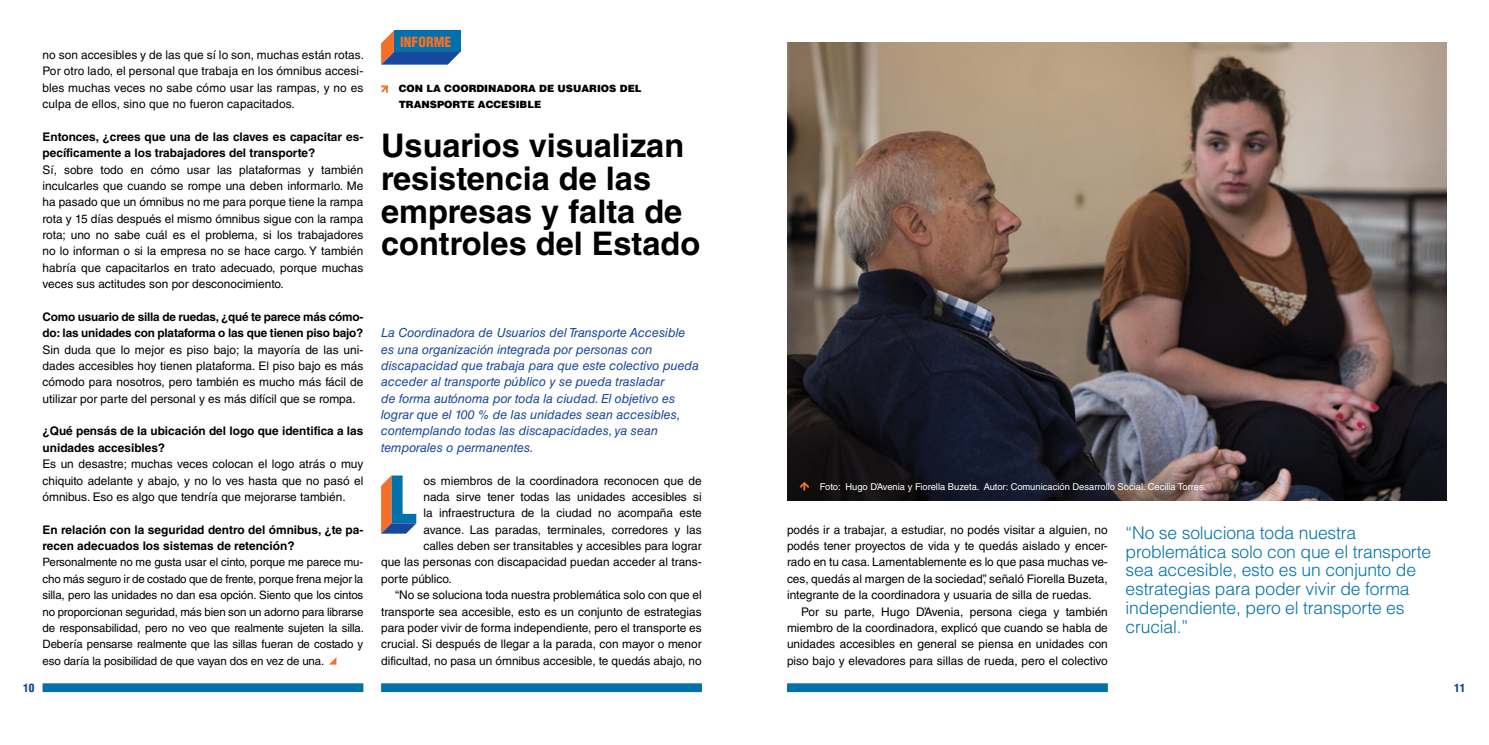
<style>
.page{position:relative;width:1489px;height:745px;background:#fff}
.page>*{position:absolute;margin:0;border:0;box-sizing:border-box;transform-origin:0 0}
.t1{font:700 32.5px/32.8px "Helvetica LT Std";color:#000}
.t2{font:300 17.5px/18.8px "Helvetica LT Std";letter-spacing:-.01em;color:#0071aa}
.t3{font:900 condensed 13.75px "Helvetica LT Std";color:#f37029}
.t4{font:italic 12.5px/16.4px "Helvetica LT Std";color:#17479e}
.t5{font:11.88px/16.4px "Helvetica LT Std";color:#000;text-align:justify}
.t6{font:700 11.88px/16.4px "Helvetica LT Std";color:#000}
.t7{font:700 11.75px/16.4px "Helvetica LT Std";letter-spacing:-.015em;color:#000}
.t8{font:11.5px/16.4px "Helvetica LT Std";letter-spacing:-.01em;color:#000;text-align:justify}
.t9{font:900 condensed 11.25px "Helvetica LT Std";color:#17479e}
.t10{font:900 10px/16.4px "Helvetica LT Std";color:#000}
.t11{font:9.38px "Helvetica LT Std";color:#fff}
</style>
<div class="page">
<svg style="left:381px;top:85px;width:7px;height:8px"></svg>
<div style="left:381px;top:682px;width:321px;height:9px;background:#0071aa"></div>
<div style="left:43px;top:682px;width:320px;height:9px;background:#0071aa"></div>
<div style="left:787px;top:682px;width:320px;height:9px;background:#0071aa"></div>
<svg style="left:381px;top:30px;width:79px;height:35px"></svg>
<div style="left:394px;top:30px;width:66px;height:22px;background:#0071aa"></div>
<img style="left:787px;top:43px;width:659px;height:457px">
<svg style="left:381px;top:475px;width:35px;height:58px"></svg>
<svg style="left:797px;top:480px;width:14px;height:10px"></svg>
<svg style="left:329px;top:657px;width:7px;height:7px"></svg>
<p class="t5" style="left:43px;top:46px;width:323px">no son accesibles y de las que sí lo son, muchas están rotas.<br>Por otro lado, el personal que trabaja en los ómnibus accesi&shy;bles muchas veces no sabe cómo usar las rampas, y no es culpa de ellos, sino que no fueron capacitados.</p>
<p class="t6" style="left:43px;top:128px;width:322px">Entonces, ¿crees que una de las claves es capacitar es&shy;pecíficamente a los trabajadores del transporte?</p>
<p class="t5" style="left:43px;top:161px;width:322px">Sí, sobre todo en cómo usar las plataformas y también inculcarles que cuando se rompe una deben informarlo. Me ha pasado que un ómnibus no me para porque tiene la rampa rota y 15 días después el mismo ómnibus sigue con la rampa rota; uno no sabe cuál es el problema, si los trabajadores no lo informan o si la empresa no se hace cargo. Y también habría que capacitarlos en trato adecuado, porque muchas veces sus actitudes son por desconocimiento.</p>
<p class="t7" style="left:43px;top:308px;width:322px">Como usuario de silla de ruedas, ¿qué te parece más cómo&shy;do: las unidades con plataforma o las que tienen piso bajo?</p>
<p class="t5" style="left:43px;top:341px;width:322px">Sin duda que lo mejor es piso bajo; la mayoría de las uni&shy;dades accesibles hoy tienen plataforma. El piso bajo es más cómodo para nosotros, pero también es mucho más fácil de utilizar por parte del personal y es más difícil que se rompa.</p>
<p class="t6" style="left:43px;top:422px;width:322px">¿Qué pensás de la ubicación del logo que identifica a las unidades accesibles?</p>
<p class="t5" style="left:43px;top:455px;width:322px">Es un desastre; muchas veces colocan el logo atrás o muy chiquito adelante y abajo, y no lo ves hasta que no pasó el ómnibus. Eso es algo que tendría que mejorarse también.</p>
<p class="t6" style="left:43px;top:520px;width:322px">En relación con la seguridad dentro del ómnibus, ¿te pa&shy;recen adecuados los sistemas de retención?</p>
<p class="t8" style="left:43px;top:553px;width:323px">Personalmente no me gusta usar el cinto, porque me parece mu&shy;cho más seguro ir de costado que de frente, porque frena mejor la silla, pero las unidades no dan esa opción. Siento que los cintos no proporcionan seguridad, más bien son un adorno para librarse de responsabilidad, pero no veo que realmente sujeten la silla.<br>Debería pensarse realmente que las sillas fueran de costado y eso daría la posibilidad de que vayan dos en vez de una.</p>
<p class="t3" style="left:400px;top:33px;width:53px">INFORME</p>
<p class="t10" style="left:398px;top:80px;width:244px">CON LA COORDINADORA DE USUARIOS DEL<br>TRANSPORTE ACCESIBLE</p>
<h1 class="t1" style="left:381px;top:129px;width:321px">Usuarios visualizan resistencia de las empresas y falta de controles del Estado</h1>
<p class="t4" style="left:381px;top:324px;width:319px">La Coordinadora de Usuarios del Transporte Accesible es una organización integrada por personas con discapacidad que trabaja para que este colectivo pueda acceder al transporte público y se pueda trasladar<br>de forma autónoma por toda la ciudad. El objetivo es lograr que el 100 % de las unidades sean accesibles, contemplando todas las discapacidades, ya sean temporales o permanentes.</p>
<p class="t5" style="left:423px;top:472px;width:280px">os miembros de la coordinadora reconocen que de</p>
<p class="t5" style="left:423px;top:488px;width:280px">nada sirve tener todas las unidades accesibles si</p>
<p class="t5" style="left:423px;top:504px;width:280px">la infraestructura de la ciudad no acompaña este</p>
<p class="t5" style="left:423px;top:521px;width:280px">avance. Las paradas, terminales, corredores y las</p>
<p class="t5" style="left:423px;top:537px;width:280px">calles deben ser transitables y accesibles para lograr</p>
<p class="t5" style="left:381px;top:553px;width:322px">que las personas con discapacidad puedan acceder al trans-</p>
<p class="t5" style="left:381px;top:570px;width:72px">porte público.</p>
<p class="t5" style="left:395px;top:586px;width:308px">“No se soluciona toda nuestra problemática solo con que el</p>
<p class="t5" style="left:381px;top:602px;width:322px">transporte sea accesible, esto es un conjunto de estrategias</p>
<p class="t5" style="left:381px;top:619px;width:322px">para poder vivir de forma independiente, pero el transporte es</p>
<p class="t5" style="left:381px;top:635px;width:322px">crucial. Si después de llegar a la parada, con mayor o menor</p>
<p class="t5" style="left:381px;top:651px;width:322px">dificultad, no pasa un ómnibus accesible, te quedás abajo, no</p>
<p class="t11" style="left:819px;top:480px;width:388px">Foto: Hugo D’Avenia y Fiorella Buzeta. Autor: Comunicación Desarrollo Social. Cecilia Torres.</p>
<p class="t5" style="left:787px;top:521px;width:322px">podés ir a trabajar, a estudiar, no podés visitar a alguien, no podés tener proyectos de vida y te quedás aislado y encer&shy;rado en tu casa. Lamentablemente es lo que pasa muchas ve&shy;ces, quedás al margen de la sociedad”, señaló Fiorella Buzeta, integrante de la coordinadora y usuaria de silla de ruedas.</p>
<p class="t5" style="left:787px;top:602px;width:322px;text-indent:14px">Por su parte, Hugo D’Avenia, persona ciega y también miembro de la coordinadora, explicó que cuando se habla de unidades accesibles en general se piensa en unidades con piso bajo y elevadores para sillas de rueda, pero el colectivo</p>
<h2 class="t2" style="left:1125px;top:522px;width:307px">“No se soluciona toda nuestra problemática solo con que el transporte sea accesible, esto es un conjunto de estrategias para poder vivir de forma independiente, pero el transporte es crucial.”</h2>
<p class="t9" style="left:23px;top:679px;width:13px">10</p>
<p class="t9" style="left:1453px;top:680px;width:13px">11</p>
</div>
